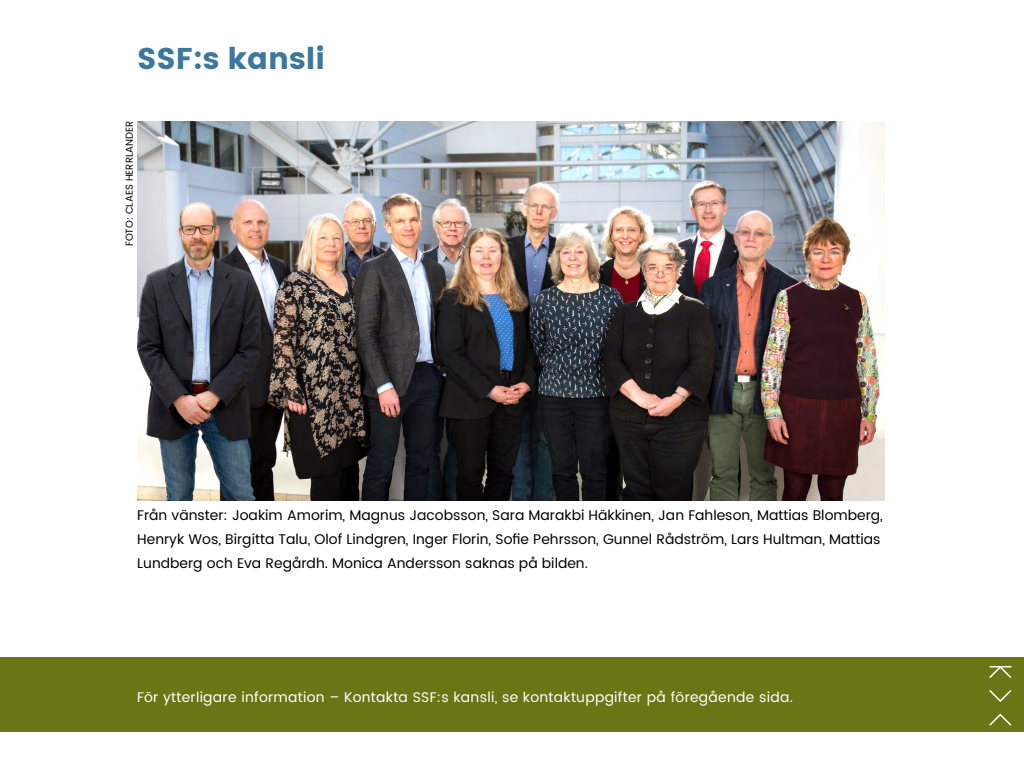
<style>
.page{position:relative;width:1024px;height:768px;background:#fff}
.page>*{position:absolute;margin:0;border:0;box-sizing:border-box;transform-origin:0 0}
.t1{font:30px "Poppins";color:#3b789d}
.t2{font:14px/24px "Poppins";color:#000}
.t3{font:14px "Poppins";letter-spacing:.02em;color:#fff}
.t4{font:10px "Poppins";color:#000}
</style>
<div class="page">
<div style="left:0;top:657px;width:1024px;height:75px;background:#6a7615"></div>
<svg style="left:989px;top:713px;width:23px;height:13px"></svg>
<svg style="left:989px;top:690px;width:23px;height:12px"></svg>
<svg style="left:989px;top:666px;width:23px;height:12px"></svg>
<img style="left:137px;top:122px;width:748px;height:378px">
<h1 class="t1" style="left:137px;top:42px;width:189px">SSF:s kansli</h1>
<p class="t4" style="left:122px;top:246px;width:127px;rotate:-90deg">FOTO: CLAES HERRLANDER</p>
<p class="t2" style="left:137px;top:503px;width:747px">Från vänster: Joakim Amorim, Magnus Jacobsson, Sara Marakbi Häkkinen, Jan Fahleson, Mattias Blomberg,<br>Henryk Wos, Birgitta Talu, Olof Lindgren, Inger Florin, Sofie Pehrsson, Gunnel Rådström, Lars Hultman, Mattias<br>Lundberg och Eva Regårdh. Monica Andersson saknas på bilden.</p>
<p class="t3" style="left:137px;top:687px;width:657px">För ytterligare information – Kontakta SSF:s kansli, se kontaktuppgifter på föregående sida.</p>
</div>
